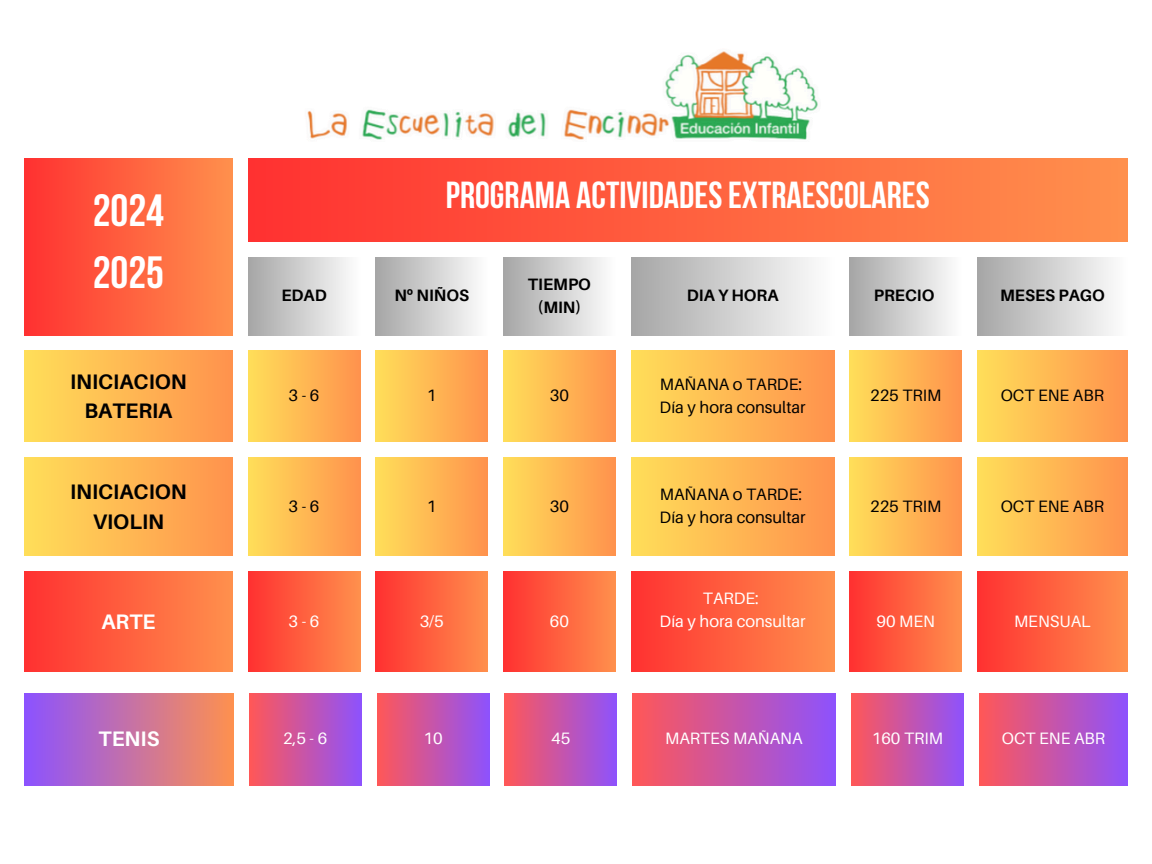
<style>
.page{position:relative;width:1152px;height:864px;background:#fff}
.page>*{position:absolute;margin:0;border:0;box-sizing:border-box;transform-origin:0 0}
.t1{font:700 45px "Bebas Neue";color:#fff}
.t2{font:700 37.5px "Bebas Neue";color:#fff}
.t3{font:700 21px/29.2px "Aileron";color:#000;text-align:center}
.t4{font:700 21px "Aileron";color:#fff}
.t5{font:16.5px "Aileron";color:#000}
.t6{font:16.5px "Aileron";color:#fff}
.t7{font:700 16.5px "Aileron";color:#000}
.s1{font-family:"Noto Sans"}
</style>
<div class="page">
<div style="left:25px;top:159px;width:207px;height:176px;background:linear-gradient(to right,#ff3131,#ff904d)"></div>
<div style="left:248px;top:159px;width:879px;height:83px;background:linear-gradient(to right,#ff3131,#ff904d)"></div>
<div style="left:248px;top:257px;width:112px;height:78px;background:linear-gradient(to right,#a6a6a6,#fdfdfd)"></div>
<div style="left:376px;top:257px;width:112px;height:78px;background:linear-gradient(to right,#a6a6a6,#fdfdfd)"></div>
<div style="left:503px;top:257px;width:112px;height:78px;background:linear-gradient(to right,#a5a5a5,#fdfdfd)"></div>
<div style="left:631px;top:257px;width:203px;height:78px;background:linear-gradient(to right,#a6a6a6,#fefefe)"></div>
<div style="left:850px;top:257px;width:112px;height:78px;background:linear-gradient(to right,#a6a6a6,#fdfdfd)"></div>
<div style="left:977px;top:257px;width:150px;height:78px;background:linear-gradient(to right,#a6a6a6,#fdfdfd)"></div>
<div style="left:25px;top:351px;width:207px;height:91px;background:linear-gradient(to right,#ffde59,#ff924d)"></div>
<div style="left:248px;top:351px;width:112px;height:91px;background:linear-gradient(to right,#ffde59,#ff934d)"></div>
<div style="left:376px;top:351px;width:112px;height:91px;background:linear-gradient(to right,#ffde59,#ff934d)"></div>
<div style="left:503px;top:351px;width:112px;height:91px;background:linear-gradient(to right,#ffdf59,#ff934d)"></div>
<div style="left:631px;top:351px;width:203px;height:91px;background:linear-gradient(to right,#ffde59,#ff924d)"></div>
<div style="left:850px;top:351px;width:112px;height:91px;background:linear-gradient(to right,#ffde59,#ff934d)"></div>
<div style="left:977px;top:351px;width:150px;height:91px;background:linear-gradient(to right,#ffde59,#ff934d)"></div>
<div style="left:25px;top:458px;width:207px;height:98px;background:linear-gradient(to right,#ffde59,#ff924d)"></div>
<div style="left:248px;top:458px;width:112px;height:98px;background:linear-gradient(to right,#ffde59,#ff934d)"></div>
<div style="left:376px;top:458px;width:112px;height:98px;background:linear-gradient(to right,#ffde59,#ff934d)"></div>
<div style="left:503px;top:458px;width:112px;height:98px;background:linear-gradient(to right,#ffdf59,#ff934d)"></div>
<div style="left:631px;top:458px;width:203px;height:98px;background:linear-gradient(to right,#ffde59,#ff924d)"></div>
<div style="left:850px;top:458px;width:112px;height:98px;background:linear-gradient(to right,#ffde59,#ff934d)"></div>
<div style="left:977px;top:458px;width:150px;height:98px;background:linear-gradient(to right,#ffde59,#ff934d)"></div>
<div style="left:25px;top:571px;width:207px;height:101px;background:linear-gradient(to right,#ff3131,#ff904d)"></div>
<div style="left:248px;top:571px;width:112px;height:101px;background:linear-gradient(to right,#ff3131,#ff8f4c)"></div>
<div style="left:376px;top:571px;width:112px;height:101px;background:linear-gradient(to right,#ff3131,#ff8f4c)"></div>
<div style="left:503px;top:571px;width:112px;height:101px;background:linear-gradient(to right,#ff3031,#ff8e4c)"></div>
<div style="left:631px;top:571px;width:203px;height:101px;background:linear-gradient(to right,#ff3131,#ff904d)"></div>
<div style="left:850px;top:571px;width:112px;height:101px;background:linear-gradient(to right,#ff3131,#ff8f4c)"></div>
<div style="left:977px;top:571px;width:150px;height:101px;background:linear-gradient(to right,#ff3131,#ff8f4c)"></div>
<img style="left:307px;top:51px;width:511px;height:89px">
<div style="left:25px;top:694px;width:209px;height:91px;background:linear-gradient(to right,#8c52ff,#fe914e)"></div>
<div style="left:249px;top:694px;width:112px;height:91px;background:linear-gradient(to right,#ff5756,#8f52fb)"></div>
<div style="left:377px;top:694px;width:112px;height:91px;background:linear-gradient(to right,#ff5757,#8f52fb)"></div>
<div style="left:505px;top:694px;width:112px;height:91px;background:linear-gradient(to right,#ff5757,#8f52fb)"></div>
<div style="left:633px;top:694px;width:202px;height:91px;background:linear-gradient(to right,#ff5757,#8e52fc)"></div>
<div style="left:851px;top:694px;width:113px;height:91px;background:linear-gradient(to right,#ff5757,#8e52fd)"></div>
<div style="left:980px;top:694px;width:147px;height:91px;background:linear-gradient(to right,#ff5757,#8e52fc)"></div>
<p class="t1" style="left:93px;top:193px;width:73px">2024</p>
<p class="t1" style="left:93px;top:255px;width:73px">2025</p>
<p class="t3" style="left:70px;top:367px;width:118px">INICIACION<br>BATERIA</p>
<p class="t3" style="left:70px;top:477px;width:118px">INICIACION<br>VIOLIN</p>
<p class="t2" style="left:446px;top:180px;width:486px">PROGRAMA ACTIVIDADESEXTRAESCOLARES</p>
<p class="t7" style="left:281px;top:285px;width:47px">EDAD</p>
<p class="t7" style="left:394px;top:285px;width:76px">N<span class="s1">º</span> NIÑOS</p>
<p class="t7" style="left:528px;top:274px;width:64px">TIEMPO</p>
<p class="t7" style="left:537px;top:297px;width:46px">(MIN)</p>
<p class="t7" style="left:687px;top:285px;width:93px">DIA Y HORA</p>
<p class="t7" style="left:874px;top:285px;width:62px">PRECIO</p>
<p class="t7" style="left:1000px;top:285px;width:106px">MESES PAGO</p>
<p class="t5" style="left:289px;top:385px;width:32px">3-6</p>
<p class="t5" style="left:427px;top:385px;width:11px">1</p>
<p class="t5" style="left:550px;top:385px;width:21px">30</p>
<p class="t5" style="left:660px;top:374px;width:144px">MAÑANA o TARDE:</p>
<p class="t5" style="left:660px;top:397px;width:148px">Día y hora consultar</p>
<p class="t5" style="left:870px;top:385px;width:73px">225 TRIM</p>
<p class="t5" style="left:1001px;top:385px;width:105px">OCT ENE ABR</p>
<p class="t5" style="left:289px;top:496px;width:32px">3-6</p>
<p class="t5" style="left:427px;top:496px;width:11px">1</p>
<p class="t5" style="left:550px;top:496px;width:21px">30</p>
<p class="t5" style="left:660px;top:484px;width:144px">MAÑANA o TARDE:</p>
<p class="t5" style="left:660px;top:507px;width:148px">Día y hora consultar</p>
<p class="t5" style="left:870px;top:496px;width:73px">225 TRIM</p>
<p class="t5" style="left:1001px;top:496px;width:105px">OCT ENE ABR</p>
<p class="t4" style="left:101px;top:608px;width:55px">ARTE</p>
<p class="t6" style="left:289px;top:611px;width:32px">3-6</p>
<p class="t6" style="left:420px;top:611px;width:26px">3/5</p>
<p class="t6" style="left:550px;top:611px;width:21px">60</p>
<p class="t6" style="left:703px;top:588px;width:57px">TARDE:</p>
<p class="t6" style="left:660px;top:611px;width:148px">Día y hora consultar</p>
<p class="t6" style="left:877px;top:611px;width:60px">90 MEN</p>
<p class="t6" style="left:1014px;top:611px;width:78px">MENSUAL</p>
<p class="t4" style="left:99px;top:726px;width:62px">TENIS</p>
<p class="t6" style="left:283px;top:728px;width:45px">2,5-6</p>
<p class="t6" style="left:423px;top:728px;width:21px">10</p>
<p class="t6" style="left:551px;top:728px;width:21px">45</p>
<p class="t6" style="left:665px;top:728px;width:139px">MARTES MAÑANA</p>
<p class="t6" style="left:872px;top:728px;width:73px">160 TRIM</p>
<p class="t6" style="left:1002px;top:728px;width:105px">OCT ENE ABR</p>
</div>
